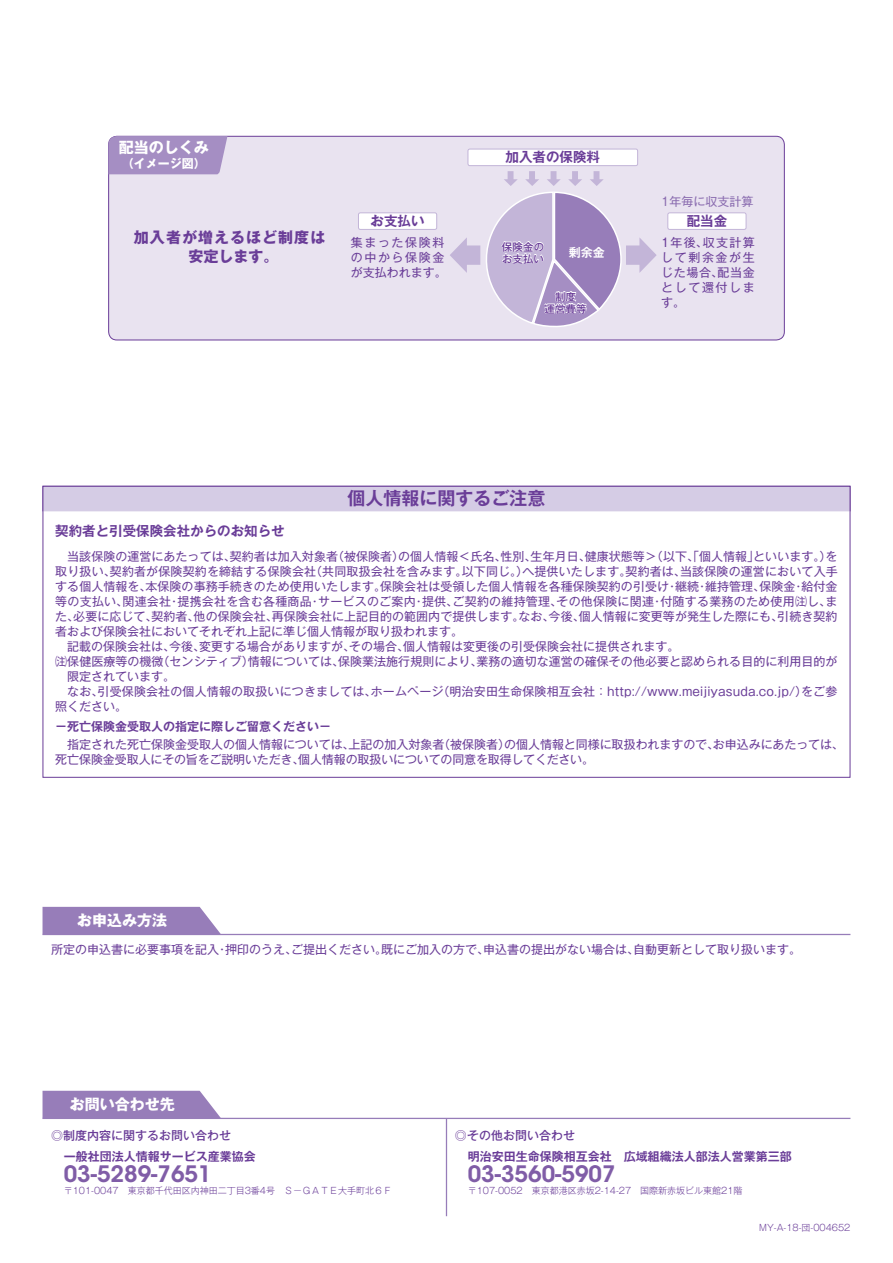
<style>
.page{position:relative;width:893px;height:1263px;background:#fff}
.page>*{position:absolute;margin:0;border:0;box-sizing:border-box;transform-origin:0 0}
.t1{font:600 22.5px "ITC Avant Garde Std";color:#805da7}
.t2{font:700 18px "Gothic MB101 Pro De";color:#6a3d98}
.t3{font:700 15px "Gothic MB101 Pro";color:#fff}
.t4{font:700 15px/19.5px "Gothic MB101 Pro";letter-spacing:.07em;color:#6a3d98;text-align:center}
.t5{font:700 13.5px "Gothic MB101 Pro De";color:#6a3d98}
.t6{font:12px/15px "Gothic MB101 Pro";letter-spacing:.005em;color:#6a3d98;text-align:justify}
.t7{font:700 12px "Gothic MB101 Pro De";color:#6a3d98}
.t8{font:500 12px "Gothic MB101 Pro";color:#6a3d98}
.t9{font:12px/15px "Gothic MB101 Pro";letter-spacing:.13em;color:#6a3d98}
.t10{font:12px "Gothic MB101 Pro";color:#8b6db0}
.t11{font:700 12px "Gothic MB101 Pro";color:#fff}
.t12{font:700 12px "Gothic MB101 Pro De";color:#fff}
.t13{font:500 10.5px/12px "Gothic MB101 Pro";color:#6a3d98}
.t14{font:300 9px "Gothic MB101 Pro";color:#6a3d98}
</style>
<div class="page">
<div style="left:109px;top:136px;width:675px;height:204px;background:#e9e3f0;border-radius:8px"></div>
<div style="left:108px;top:136px;width:676px;height:204px;border:1px solid #6a3d98;border-radius:8px"></div>
<div style="left:108px;top:136px;width:119px;height:38px;background:#a58ec3"></div>
<div style="left:358px;top:213px;width:79px;height:16px;background:#fff;border-radius:2px"></div>
<div style="left:358px;top:213px;width:79px;height:17px;border:1px solid #c3b5d8;border-radius:2px"></div>
<div style="left:468px;top:149px;width:170px;height:17px;background:#fff;border-radius:2px"></div>
<div style="left:468px;top:149px;width:170px;height:17px;border:1px solid #c3b5d8;border-radius:2px"></div>
<svg style="left:450px;top:171px;width:207px;height:156px"></svg>
<div style="left:668px;top:213px;width:78px;height:16px;background:#fff;border-radius:2px"></div>
<div style="left:668px;top:213px;width:78px;height:17px;border:1px solid #c3b5d8;border-radius:2px"></div>
<div style="left:43px;top:486px;width:807px;height:26px;background:#d5cce5;border:1px solid #6a3d98"></div>
<div style="left:43px;top:907px;width:178px;height:27px;background:#977db9"></div>
<hr style="left:43px;top:934px;width:807px;height:1px;background:#977db9">
<div style="left:43px;top:1091px;width:178px;height:27px;background:#977db9"></div>
<hr style="left:43px;top:1118px;width:807px;height:1px;background:#977db9">
<hr style="left:446px;top:1118px;width:1px;height:98px;background:#977db9">
<p class="t3" style="left:119px;top:134px;width:92px">配当のしくみ</p>
<p class="t11" style="left:122px;top:153px;width:86px">（イメージ図）</p>
<p class="t4" style="left:134px;top:226px;width:193px">加入者が増えるほど制度は安定します。</p>
<p class="t5" style="left:371px;top:210px;width:55px">お支払い</p>
<p class="t9" style="left:351px;top:233px;width:98px">集まった保険料の中から保険金が支払われます。</p>
<p class="t5" style="left:506px;top:146px;width:96px">加入者の保険料</p>
<p class="t13" style="left:502px;top:239px;width:44px">保険金のお支払い</p>
<p class="t12" style="left:569px;top:243px;width:37px">剰余金</p>
<p class="t13" style="left:545px;top:289px;width:43px;text-align:center">制度<br>運営費等</p>
<p class="t10" style="left:661px;top:192px;width:94px">1年毎に収支計算</p>
<p class="t5" style="left:687px;top:210px;width:42px">配当金</p>
<p class="t6" style="left:661px;top:233px;width:95px">1年後、収支計算して剰余金が生じた場合、配当金として還付します。</p>
<h2 class="t2" style="left:347px;top:484px;width:200px">個人情報に関するご注意</h2>
<p class="t5" style="left:55px;top:520px;width:231px">契約者と引受保険会社からのお知らせ</p>
<p class="t6" style="left:67px;top:547px;width:772px">当該保険の運営にあたっては、契約者は加入対象者（被保険者）の個人情報＜氏名、性別、生年月日、健康状態等＞（以下、「個人情報」といいます。）を</p>
<p class="t6" style="left:55px;top:562px;width:784px">取り扱い、契約者が保険契約を締結する保険会社（共同取扱会社を含みます。以下同じ。）へ提供いたします。契約者は、当該保険の運営において入手</p>
<p class="t6" style="left:55px;top:577px;width:784px">する個人情報を、本保険の事務手続きのため使用いたします。保険会社は受領した個人情報を各種保険契約の引受け・継続・維持管理、保険金・給付金</p>
<p class="t6" style="left:55px;top:592px;width:784px">等の支払い、関連会社・提携会社を含む各種商品・サービスのご案内・提供、ご契約の維持管理、その他保険に関連・付随する業務のため使用注し、ま</p>
<p class="t6" style="left:55px;top:607px;width:784px">た、必要に応じて、契約者、他の保険会社、再保険会社に上記目的の範囲内で提供します。なお、今後、個人情報に変更等が発生した際にも、引続き契約</p>
<p class="t6" style="left:55px;top:622px;width:410px">者および保険会社においてそれぞれ上記に準じ個人情報が取り扱われます。</p>
<p class="t6" style="left:67px;top:637px;width:614px">記載の保険会社は、今後、変更する場合がありますが、その場合、個人情報は変更後の引受保険会社に提供されます。</p>
<p class="t6" style="left:55px;top:652px;width:784px">注保健医療等の機微（センシティブ）情報については、保険業法施行規則により、業務の適切な運営の確保その他必要と認められる目的に利用目的が</p>
<p class="t6" style="left:67px;top:667px;width:110px">限定されています。</p>
<p class="t6" style="left:67px;top:682px;width:772px">なお、引受保険会社の個人情報の取扱いにつきましては、ホームページ（明治安田生命保険相互会社：http://www.meijiyasuda.co.jp/）をご参</p>
<p class="t6" style="left:55px;top:697px;width:74px">照ください。</p>
<p class="t7" style="left:55px;top:716px;width:278px">－死亡保険金受取人の指定に際しご留意ください－</p>
<p class="t6" style="left:55px;top:735px;width:790px;text-indent:12px">指定された死亡保険金受取人の個人情報については、上記の加入対象者（被保険者）の個人情報と同様に取扱われますので、お申込みにあたっては、死亡保険金受取人にその旨をご説明いただき、個人情報の取扱いについての同意を取得してください。</p>
<p class="t3" style="left:77px;top:908px;width:92px">お申込み方法</p>
<p class="t6" style="left:51px;top:940px;width:751px">所定の申込書に必要事項を記入・押印のうえ、ご提出ください。既にご加入の方で、申込書の提出がない場合は、自動更新として取り扱います。</p>
<p class="t3" style="left:70px;top:1092px;width:107px">お問い合わせ先</p>
<p class="t8" style="left:51px;top:1125px;width:181px">◎制度内容に関するお問い合わせ</p>
<p class="t8" style="left:455px;top:1125px;width:121px">◎その他お問い合わせ</p>
<p class="t7" style="left:64px;top:1146px;width:205px">一般社団法人情報サービス産業協会　</p>
<p class="t7" style="left:468px;top:1146px;width:325px">明治安田生命保険相互会社　広域組織法人部法人営業第三部</p>
<h1 class="t1" style="left:64px;top:1159px;width:149px">03-5289-7651</h1>
<h1 class="t1" style="left:468px;top:1159px;width:149px">03-3560-5907</h1>
<p class="t14" style="left:64px;top:1183px;width:330px">〒101-0047　東京都千代田区内神田二丁目3番4号　Ｓ－ＧＡＴＥ大手町北６Ｆ</p>
<p class="t14" style="left:468px;top:1183px;width:276px">〒107-0052　東京都港区赤坂2-14-27　国際新赤坂ビル東館21階</p>
<p class="t14" style="left:759px;top:1219px;width:93px">MY-A-18-団-004652</p>
</div>
